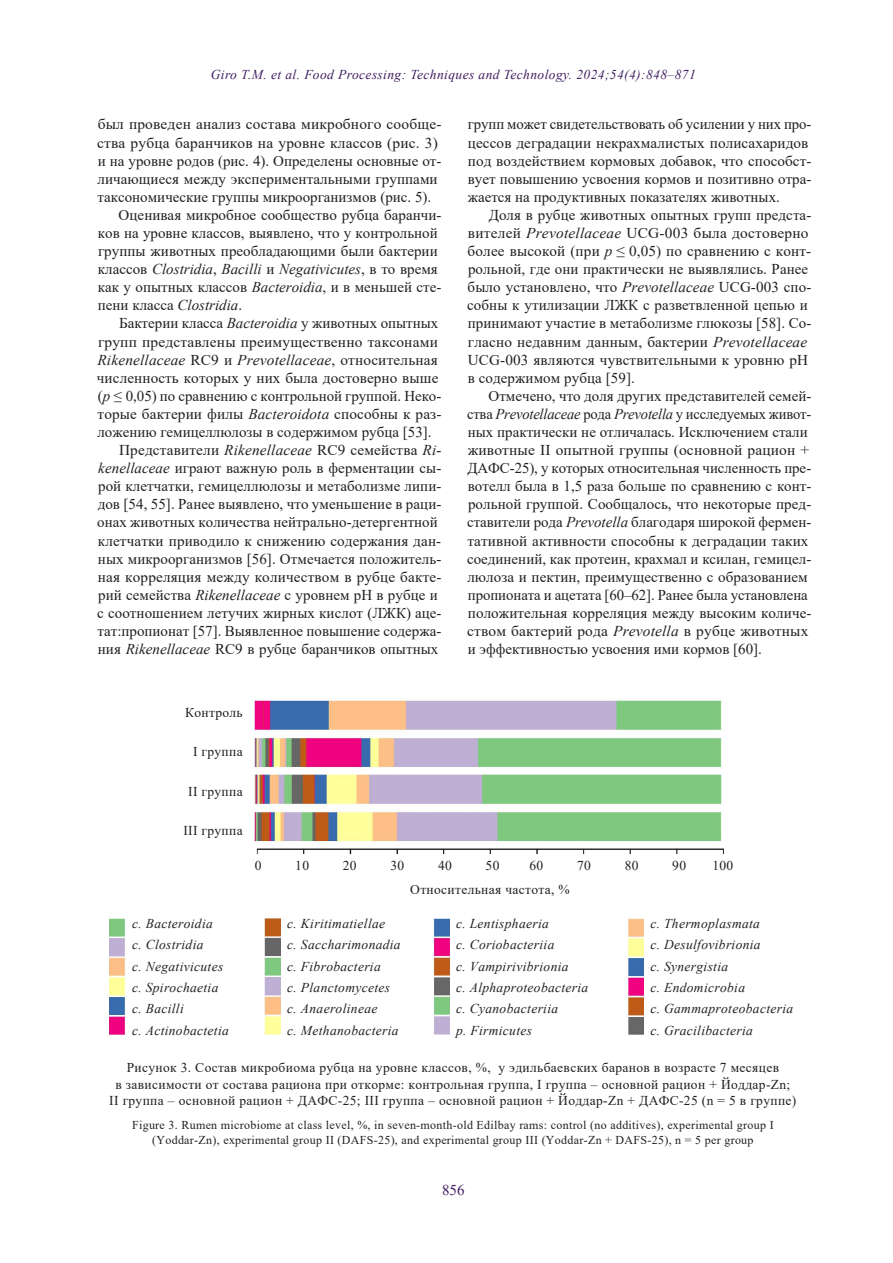
<style>
.page{position:relative;width:893px;height:1263px;background:#fff}
.page>*{position:absolute;margin:0;border:0;box-sizing:border-box;transform-origin:0 0}
.Текст-new{font:15px/18.1px "Times New Roman";letter-spacing:.005em;color:#231f20}
.t1{font:15px "Times New Roman";color:#3f1e5f}
.мини_под_рис{font:italic 13.5px "Times New Roman";letter-spacing:.025em;color:#231f20}
.Под_рис{font:13.5px/16.5px "Times New Roman";letter-spacing:.025em;color:#231f20;text-align:center}
.мини_под_рис-2{font:13.5px "Times New Roman";letter-spacing:.025em;color:#231f20}
.t2{font:italic 13.5px "Times New Roman";letter-spacing:.03em;color:#3f1e5f}
.мини_под_рис-3{font:12px/15px "Times New Roman";letter-spacing:.025em;color:#231f20;text-align:center}
.s1{font-style:italic}
</style>
<div class="page">
<img style="left:110px;top:919px;width:16px;height:115px">
<img style="left:628px;top:919px;width:16px;height:115px">
<img style="left:434px;top:919px;width:16px;height:115px">
<img style="left:265px;top:919px;width:16px;height:115px">
<img style="left:251px;top:698px;width:473px;height:157px">
<p class="t2" style="left:211px;top:65px;width:486px">Giro T.M. et al. Food Processing: Techniques and Technology. 2024;54(4):848–871</p>
<p class="Текст-new" style="left:468px;top:115px;width:345px">групп может свидетельствовать об усилении у них про&shy;цессов деградации некрахмалистых полисахаридов под воздействием кормовых добавок, что способст&shy;вует повышению усвоения кормов и позитивно отра&shy;жается на продуктивных показателях животных.</p>
<p class="Текст-new" style="left:467px;top:205px;width:346px;text-indent:22px">Доля в рубце животных опытных групп предста&shy;вителей <span class="s1">Prevotellaceae</span> UCG-003 была достоверно более высокой (при <span class="s1">p</span> ≤ 0,05) по сравнению с конт&shy;рольной, где они практически не выявлялись. Ранее было установлено, что <span class="s1">Prevotellaceae</span> UCG-003 спо&shy;собны к утилизации ЛЖК с разветвленной цепью и принимают участие в метаболизме глюкозы [58]. Со&shy;гласно недавним данным, бактерии <span class="s1">Prevotellaceae </span>UCG-003 являются чувствительными к уровню pH в содержимом рубца [59].</p>
<p class="Текст-new" style="left:467px;top:386px;width:346px;text-indent:21px">Отмечено, что доля других представителей семей&shy;ства <span class="s1">Prevotellaceae</span> рода <span class="s1">Prevotella</span> у исследуемых живот&shy;ных практически не отличалась. Исключением стали животные II опытной группы (основной рацион + ДАФС-25), у которых относительная численность пре&shy;вотелл была в 1,5 раза больше по сравнению с конт&shy;рольной группой. Сообщалось, что некоторые пред&shy;ставители рода <span class="s1">Prevotella</span> благодаря широкой фермен&shy;тативной активности способны к деградации таких соединений, как протеин, крахмал и ксилан, гемицел&shy;люлоза и пектин, преимущественно с образованием пропионата и ацетата [60–62]. Ранее была установлена положительная корреляция между высоким количе&shy;ством бактерий рода <span class="s1">Prevotella</span> в рубце животных и эффективностью усвоения ими кормов [60].</p>
<p class="Текст-new" style="left:97px;top:115px;width:346px">был проведен анализ состава микробного сообще&shy;ства рубца баранчиков на уровне классов (рис. 3) и на уровне родов (рис. 4). Определены основные от&shy;личающиеся между экспериментальными группами таксономические группы микроорганизмов (рис. 5).</p>
<p class="Текст-new" style="left:98px;top:205px;width:345px;text-indent:21px">Оценивая микробное сообщество рубца баранчи&shy;ков на уровне классов, выявлено, что у контрольной группы животных преобладающими были бактерии классов <span class="s1">Clostridia</span>, <span class="s1">Bacilli</span> и <span class="s1">Negativicutes</span>, в то время как у опытных классов <span class="s1">Bacteroidia</span>, и в меньшей сте&shy;пени класса <span class="s1">Clostridia</span>.</p>
<p class="Текст-new" style="left:97px;top:314px;width:346px;text-indent:22px">Бактерии класса <span class="s1">Bacteroidia</span> у животных опытных групп представлены преимущественно таксонами <span class="s1">Rikenellaceae</span> RC9 и <span class="s1">Prevotellaceae</span>, относительная численность которых у них была достоверно выше (<span class="s1">p</span> ≤ 0,05) по сравнению с контрольной группой. Неко&shy;торые бактерии филы <span class="s1">Bacteroidota</span> способны к раз&shy;ложению гемицеллюлозы в содержимом рубца [53].</p>
<p class="Текст-new" style="left:97px;top:440px;width:346px;text-indent:22px">Представители <span class="s1">Rikenellaceae</span> RC9 семейства <span class="s1">Ri&shy;kenellaceae</span> играют важную роль в ферментации сы&shy;рой клетчатки, гемицеллюлозы и метаболизме липи&shy;дов [54, 55]. Ранее выявлено, что уменьшение в раци&shy;онах животных количества нейтрально-детергентной клетчатки приводило к снижению содержания дан&shy;ных микроорганизмов [56]. Отмечается положитель&shy;ная корреляция между количеством в рубце бакте&shy;рий семейства <span class="s1">Rikenellaceae</span> с уровнем pH в рубце и с соотношением летучих жирных кислот (ЛЖК) аце&shy;тат:пропионат [57]. Выявленное повышение содержа&shy;ния <span class="s1">Rikenellaceae</span> RC9 в рубце баранчиков опытных</p>
<p class="мини_под_рис-2" style="left:185px;top:703px;width:59px">Контроль</p>
<p class="мини_под_рис-2" style="left:193px;top:742px;width:51px">I группа</p>
<p class="мини_под_рис-2" style="left:188px;top:782px;width:56px">II группа</p>
<p class="мини_под_рис-2" style="left:183px;top:821px;width:61px">III группа</p>
<p class="мини_под_рис" style="left:132px;top:914px;width:82px">c. Bacteroidia</p>
<p class="мини_под_рис" style="left:132px;top:935px;width:73px">c. Clostridia</p>
<p class="мини_под_рис" style="left:132px;top:957px;width:93px">c. Negativicutes</p>
<p class="мини_под_рис" style="left:132px;top:978px;width:88px">c. Spirochaetia</p>
<p class="мини_под_рис" style="left:132px;top:999px;width:53px">c. Bacilli</p>
<p class="мини_под_рис" style="left:132px;top:1021px;width:98px">c. Actinobactetia</p>
<p class="мини_под_рис-2" style="left:255px;top:856px;width:8px">0</p>
<p class="мини_под_рис-2" style="left:295px;top:856px;width:15px">10</p>
<p class="мини_под_рис-2" style="left:343px;top:856px;width:15px">20</p>
<p class="мини_под_рис-2" style="left:390px;top:856px;width:15px">30</p>
<p class="мини_под_рис-2" style="left:438px;top:856px;width:15px">40</p>
<p class="мини_под_рис-2" style="left:486px;top:856px;width:15px">50</p>
<p class="мини_под_рис-2" style="left:529px;top:856px;width:15px">60</p>
<p class="мини_под_рис-2" style="left:577px;top:856px;width:15px">70</p>
<p class="мини_под_рис-2" style="left:625px;top:856px;width:15px">80</p>
<p class="мини_под_рис-2" style="left:672px;top:856px;width:15px">90</p>
<p class="мини_под_рис-2" style="left:712px;top:856px;width:22px">100</p>
<p class="мини_под_рис" style="left:287px;top:914px;width:99px">c. Kiritimatiellae</p>
<p class="мини_под_рис" style="left:287px;top:935px;width:115px">c. Saccharimonadia</p>
<p class="мини_под_рис" style="left:287px;top:957px;width:95px">c. Fibrobacteria</p>
<p class="мини_под_рис" style="left:287px;top:978px;width:104px">c. Planctomycetes</p>
<p class="мини_под_рис" style="left:287px;top:999px;width:92px">c. Anaerolineae</p>
<p class="мини_под_рис" style="left:287px;top:1021px;width:113px">c. Methanobacteria</p>
<p class="мини_под_рис-2" style="left:410px;top:880px;width:161px">Относительная частота, %</p>
<p class="мини_под_рис" style="left:456px;top:914px;width:94px">c. Lentisphaeria</p>
<p class="мини_под_рис" style="left:456px;top:936px;width:100px">c. Coriobacteriia</p>
<p class="мини_под_рис" style="left:456px;top:957px;width:114px">c. Vampirivibrionia</p>
<p class="мини_под_рис" style="left:456px;top:978px;width:134px">c. Alphaproteobacteria</p>
<p class="мини_под_рис" style="left:456px;top:999px;width:104px">c. Cyanobacteriia</p>
<p class="мини_под_рис" style="left:456px;top:1021px;width:78px">p. Firmicutes</p>
<p class="мини_под_рис" style="left:650px;top:914px;width:111px">c. Thermoplasmata</p>
<p class="мини_под_рис" style="left:650px;top:935px;width:112px">c. Desulfovibrionia</p>
<p class="мини_под_рис" style="left:650px;top:957px;width:79px">c. Synergistia</p>
<p class="мини_под_рис" style="left:650px;top:978px;width:96px">c. Endomicrobia</p>
<p class="мини_под_рис" style="left:650px;top:999px;width:144px">c. Gammaproteobacteria</p>
<p class="мини_под_рис" style="left:650px;top:1021px;width:104px">c. Gracilibacteria</p>
<p class="Под_рис" style="left:109px;top:1059px;width:689px">Рисунок 3. Состав микробиома рубца на уровне классов, %, у эдильбаевских баранов в возрасте 7 месяцев<br>в зависимости от состава рациона при откорме: контрольная группа, I группа – основной рацион + Йоддар-Zn;<br>II группа – основной рацион + ДАФС-25; III группа – основной рацион + Йоддар-Zn + ДАФС-25 (n = 5 в группе)</p>
<p class="мини_под_рис-3" style="left:132px;top:1117px;width:643px">Figure 3. Rumen microbiome at class level, %, in seven-month-old Edilbay rams: control (no additives), experimental group I (Yoddar-Zn), experimental group II (DAFS-25), and experimental group III (Yoddar-Zn + DAFS-25), n = 5 per group</p>
<p class="t1" style="left:442px;top:1179px;width:24px">856</p>
</div>
